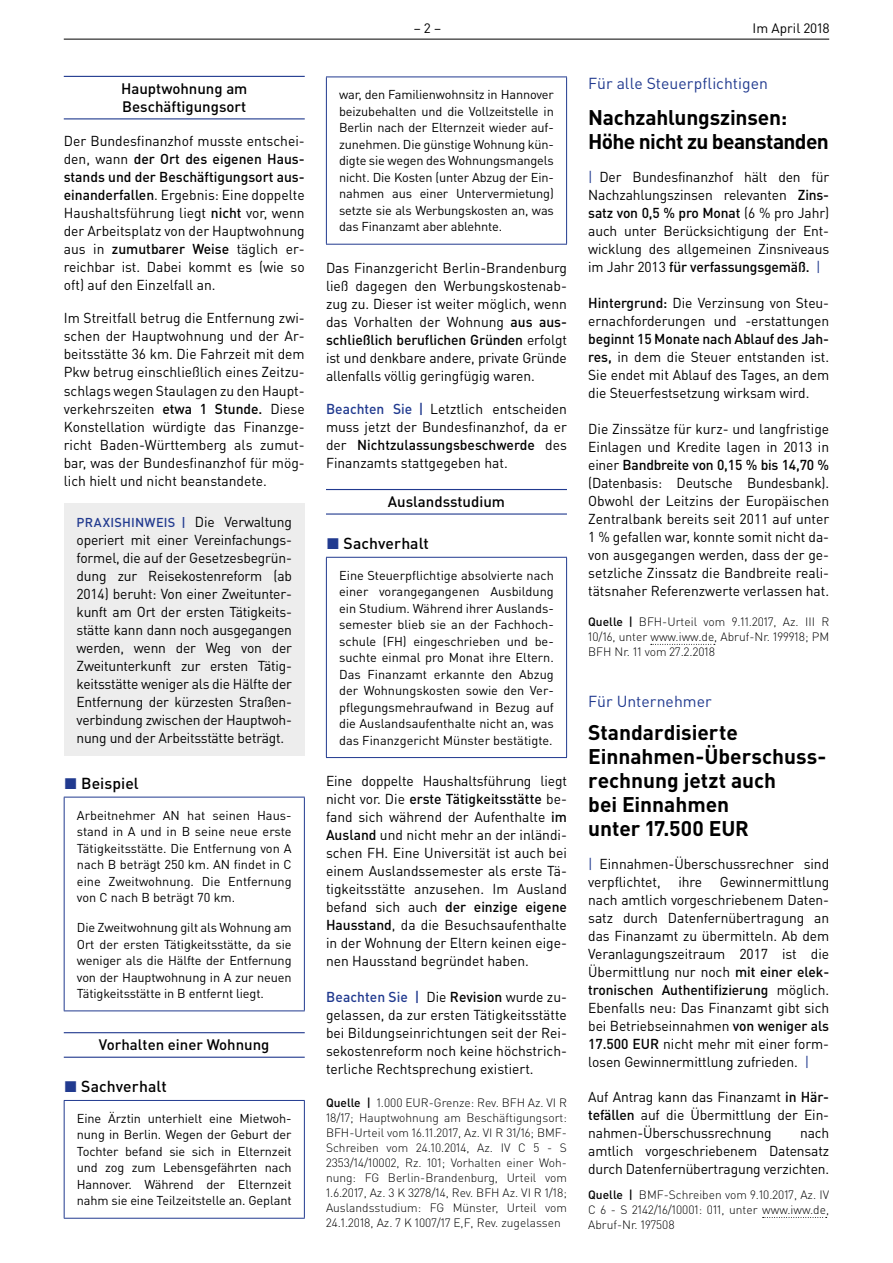
<style>
.page{position:relative;width:893px;height:1263px;background:#fff}
.page>*{position:absolute;margin:0;border:0;box-sizing:border-box;transform-origin:0 0}
.t1{font:700 21px/24px "DIN Pro";letter-spacing:-.005em;color:#000}
.t2{font:15.75px "DIN Pro";color:#213a8f}
.t3{font:500 15.75px "DIN Pro";letter-spacing:.005em;color:#000}
.t4{font:500 15px/18px "DIN Pro";color:#000}
.t5{font:14.25px/18px "DIN Pro";letter-spacing:-.005em;color:#000;text-align:justify}
.t6{font:13.5px "DIN Pro";color:#000}
.t7{font:12.75px/16.5px "DIN Pro";letter-spacing:-.01em;color:#000;text-align:justify}
.t8{font:500 12.75px "DIN Pro";letter-spacing:.02em;color:#213a8f}
.t9{font:300 12px/15px "DIN Pro";color:#000;text-align:justify}
.s1{font-weight:500}
.s2{font-weight:400;font-size:14.25px;color:#000}
.s3{color:#213a8f}
.s4{font-weight:500;color:#213a8f}
</style>
<div class="page">
<hr style="left:64px;top:39px;width:765px;height:1px;background:#000">
<hr style="left:64px;top:76px;width:241px;height:1px;background:#213a8f">
<hr style="left:64px;top:118px;width:241px;height:1px;background:#213a8f">
<hr style="left:64px;top:1032px;width:241px;height:1px;background:#213a8f">
<hr style="left:64px;top:1057px;width:241px;height:1px;background:#213a8f">
<div style="left:64px;top:503px;width:241px;height:252px;background:#ededed"></div>
<hr style="left:64px;top:797px;width:241px;height:1px;background:#213a8f">
<hr style="left:64px;top:797px;width:1px;height:213px;background:#213a8f">
<hr style="left:304px;top:797px;width:1px;height:213px;background:#213a8f">
<hr style="left:64px;top:1010px;width:241px;height:1px;background:#213a8f">
<hr style="left:64px;top:1100px;width:241px;height:1px;background:#213a8f">
<hr style="left:64px;top:1101px;width:1px;height:117px;background:#213a8f">
<hr style="left:304px;top:1101px;width:1px;height:117px;background:#213a8f">
<hr style="left:64px;top:1218px;width:241px;height:1px;background:#213a8f">
<hr style="left:326px;top:489px;width:241px;height:1px;background:#213a8f">
<hr style="left:326px;top:513px;width:241px;height:2px;background:#213a8f">
<hr style="left:326px;top:77px;width:241px;height:1px;background:#213a8f">
<hr style="left:326px;top:77px;width:1px;height:167px;background:#213a8f">
<hr style="left:566px;top:77px;width:1px;height:167px;background:#213a8f">
<hr style="left:326px;top:244px;width:241px;height:1px;background:#213a8f">
<hr style="left:326px;top:557px;width:241px;height:1px;background:#213a8f">
<hr style="left:326px;top:558px;width:1px;height:199px;background:#213a8f">
<hr style="left:566px;top:558px;width:1px;height:199px;background:#213a8f">
<hr style="left:326px;top:757px;width:241px;height:1px;background:#213a8f">
<svg style="left:651px;top:644px;width:64px;height:1px"></svg>
<svg style="left:763px;top:1217px;width:64px;height:1px"></svg>
<p class="t4" style="left:121px;top:79px;width:128px">Hauptwohnung am<br>Beschäftigungsort</p>
<p class="t5" style="left:64px;top:132px;width:242px">Der Bundesfinanzhof musste entschei&shy;den, wann <span class="s1">der Ort des eigenen Haus&shy;stands und der Beschäftigungsort aus&shy;einanderfallen</span>. Ergebnis: Eine doppelte Haushaltsführung liegt <span class="s1">nicht</span> vor, wenn der Arbeitsplatz von der Hauptwohnung aus in <span class="s1">zumutbarer Weise</span> täglich er&shy;reichbar ist. Dabei kommt es (wie so oft) auf den Einzelfall an.</p>
<p class="t5" style="left:64px;top:309px;width:242px">Im Streitfall betrug die Entfernung zwi&shy;schen der Hauptwohnung und der Ar&shy;beitsstätte 36 km. Die Fahrzeit mit dem Pkw betrug einschließlich eines Zeitzu&shy;schlags wegen Staulagen zu den Haupt&shy;verkehrszeiten <span class="s1">etwa 1 Stunde.</span> Diese Konstellation würdigte das Finanzge&shy;richt Baden-Württemberg als zumut&shy;bar, was der Bundesfinanzhof für mög&shy;lich hielt und nicht beanstandete.</p>
<p class="t8" style="left:77px;top:513px;width:217px">PRAXISHINWEIS | <span class="s2">Die Verwaltung</span></p>
<p class="t5" style="left:77px;top:530px;width:217px">operiert mit einer Vereinfachungs&shy;formel, die auf der Gesetzesbegrün&shy;dung zur Reisekostenreform (ab 2014) beruht: Von einer Zweitunter&shy;kunft am Ort der ersten Tätigkeits&shy;stätte kann dann noch ausgegangen werden, wenn der Weg von der Zweitunterkunft zur ersten Tätig&shy;keitsstätte weniger als die Hälfte der Entfernung der kürzesten Straßen&shy;verbindung zwischen der Hauptwoh&shy;nung und der Arbeitsstätte beträgt.</p>
<p class="t3" style="left:64px;top:772px;width:76px"><span class="s3">◼</span> Beispiel</p>
<p class="t7" style="left:77px;top:806px;width:216px">Arbeitnehmer AN hat seinen Haus&shy;stand in A und in B seine neue erste Tätigkeitsstätte. Die Entfernung von A nach B beträgt 250 km. AN findet in C eine Zweitwohnung. Die Entfernung von C nach B beträgt 70 km.</p>
<p class="t7" style="left:77px;top:919px;width:216px">Die Zweitwohnung gilt als Wohnung am Ort der ersten Tätigkeitsstätte, da sie weniger als die Hälfte der Entfernung von der Hauptwohnung in A zur neuen Tätigkeitsstätte in B entfernt liegt.</p>
<p class="t4" style="left:99px;top:1035px;width:172px">Vorhalten einer Wohnung</p>
<p class="t3" style="left:64px;top:1075px;width:104px"><span class="s3">◼</span> Sachverhalt</p>
<p class="t7" style="left:77px;top:1109px;width:216px">Eine Ärztin unterhielt eine Mietwoh&shy;nung in Berlin. Wegen der Geburt der Tochter befand sie sich in Elternzeit und zog zum Lebensgefährten nach Hannover. Während der Elternzeit nahm sie eine Teilzeitstelle an. Geplant</p>
<p class="t6" style="left:414px;top:19px;width:29px">– 2 –</p>
<p class="t6" style="left:753px;top:19px;width:79px">Im April 2018</p>
<p class="t7" style="left:339px;top:86px;width:216px">war, den Familienwohnsitz in Hannover beizubehalten und die Vollzeitstelle in Berlin nach der Elternzeit wieder auf&shy;zunehmen. Die günstige Wohnung kün&shy;digte sie wegen des Wohnungsmangels nicht. Die Kosten (unter Abzug der Ein&shy;nahmen aus einer Untervermietung) setzte sie als Werbungskosten an, was das Finanzamt aber ablehnte.</p>
<p class="t5" style="left:326px;top:258px;width:242px">Das Finanzgericht Berlin-Brandenburg ließ dagegen den Werbungskostenab&shy;zug zu. Dieser ist weiter möglich, wenn das Vorhalten der Wohnung <span class="s1">aus aus&shy;schließlich beruflichen Gründen</span> erfolgt ist und denkbare andere, private Gründe allenfalls völlig geringfügig waren.</p>
<p class="t5" style="left:326px;top:399px;width:242px"><span class="s4">Beachten Sie |</span> Letztlich entscheiden muss jetzt der Bundesfinanzhof, da er der <span class="s1">Nichtzulassungsbeschwerde</span> des Finanzamts stattgegeben hat.</p>
<p class="t4" style="left:388px;top:492px;width:119px">Auslandsstudium</p>
<p class="t3" style="left:326px;top:532px;width:104px"><span class="s3">◼</span> Sachverhalt</p>
<p class="t7" style="left:339px;top:566px;width:216px">Eine Steuerpflichtige absolvierte nach einer vorangegangenen Ausbildung ein Studium. Während ihrer Auslands&shy;semester blieb sie an der Fachhoch&shy;schule (FH) eingeschrieben und be&shy;suchte einmal pro Monat ihre Eltern.<br>Das Finanzamt erkannte den Abzug der Wohnungskosten sowie den Ver&shy;pflegungsmehraufwand in Bezug auf die Auslandsaufenthalte nicht an, was das Finanzgericht Münster bestätigte.</p>
<p class="t5" style="left:326px;top:772px;width:242px">Eine doppelte Haushaltsführung liegt nicht vor. Die <span class="s1">erste Tätigkeitsstätte</span> be&shy;fand sich während der Aufenthalte <span class="s1">im Ausland</span> und nicht mehr an der inländi&shy;schen FH. Eine Universität ist auch bei einem Auslandssemester als erste Tä&shy;tigkeitsstätte anzusehen. Im Ausland befand sich auch <span class="s1">der einzige eigene Hausstand</span>, da die Besuchsaufenthalte in der Wohnung der Eltern keinen eige&shy;nen Hausstand begründet haben.</p>
<p class="t5" style="left:326px;top:988px;width:242px"><span class="s4">Beachten Sie |</span> Die <span class="s1">Revision</span> wurde zu&shy;gelassen, da zur ersten Tätigkeitsstätte bei Bildungseinrichtungen seit der Rei&shy;sekostenreform noch keine höchstrich&shy;terliche Rechtsprechung existiert.</p>
<p class="t9" style="left:326px;top:1095px;width:242px"><span class="s1">Quelle |</span> 1.000 EUR-Grenze: Rev. BFH Az. VI R 18/17; Hauptwohnung am Beschäftigungsort:<br>BFH-Urteil vom 16.11.2017, Az. VI R 31/16; BMF-Schreiben vom 24.10.2014, Az. IV C 5 - S 2353/14/10002, Rz. 101; Vorhalten einer Woh&shy;nung: FG Berlin-Brandenburg, Urteil vom 1.6.2017, Az. 3 K 3278/14, Rev. BFH Az. VI R 1/18; Auslandsstudium: FG Münster, Urteil vom 24.1.2018, Az. 7 K 1007/17 E,F, Rev. zugelassen</p>
<p class="t2" style="left:588px;top:73px;width:181px">Für alle Steuerpflichtigen</p>
<h1 class="t1" style="left:588px;top:105px;width:242px">Nachzahlungszinsen:<br>Höhe nicht zu beanstanden</h1>
<p class="t5" style="left:588px;top:168px;width:242px"><span class="s3">|</span> Der Bundesfinanzhof hält den für Nachzahlungszinsen relevanten <span class="s1">Zins&shy;satz von 0,5 % pro Monat</span> (6 % pro Jahr) auch unter Berücksichtigung der Ent&shy;wicklung des allgemeinen Zinsniveaus im Jahr 2013 <span class="s1">für verfassungsgemäß.</span> <span class="s3">|</span></p>
<p class="t5" style="left:588px;top:294px;width:242px"><span class="s1">Hintergrund:</span> Die Verzinsung von Steu&shy;ernachforderungen und -erstattungen</p>
<p class="t5" style="left:588px;top:330px;width:242px"><span class="s1">beginnt 15 Monate nach Ablauf des Jah&shy;res,</span> in dem die Steuer entstanden ist.<br>Sie endet mit Ablauf des Tages, an dem die Steuerfestsetzung wirksam wird.</p>
<p class="t5" style="left:588px;top:420px;width:242px">Die Zinssätze für kurz- und langfristige Einlagen und Kredite lagen in 2013 in einer <span class="s1">Bandbreite von 0,15 % bis 14,70 % </span>(Datenbasis: Deutsche Bundesbank).<br>Obwohl der Leitzins der Europäischen Zentralbank bereits seit 2011 auf unter 1 % gefallen war, konnte somit nicht da&shy;von ausgegangen werden, dass der ge&shy;setzliche Zinssatz die Bandbreite reali&shy;tätsnaher Referenzwerte verlassen hat.</p>
<p class="t9" style="left:588px;top:614px;width:242px"><span class="s1">Quelle |</span> BFH-Urteil vom 9.11.2017, Az. III R 10/16, unter www.iww.de, Abruf-Nr. 199918; PM BFH Nr. 11 vom 27.2.2018</p>
<p class="t2" style="left:588px;top:691px;width:125px">Für Unternehmer</p>
<h1 class="t1" style="left:588px;top:720px;width:240px">Standardisierte<br>Einnahmen-Überschuss&shy;rechnung jetzt auch<br>bei Einnahmen<br>unter 17.500 EUR</h1>
<p class="t5" style="left:588px;top:855px;width:242px"><span class="s3">|</span> Einnahmen-Überschussrechner sind verpflichtet, ihre Gewinnermittlung nach amtlich vorgeschriebenem Daten&shy;satz durch Datenfernübertragung an das Finanzamt zu übermitteln. Ab dem Veranlagungszeitraum 2017 ist die Übermittlung nur noch <span class="s1">mit einer elek&shy;tronischen Authentifizierung</span> möglich.<br>Ebenfalls neu: Das Finanzamt gibt sich bei Betriebseinnahmen <span class="s1">von weniger als 17.500 EUR</span> nicht mehr mit einer form&shy;losen Gewinnermittlung zufrieden. <span class="s3">|</span></p>
<p class="t5" style="left:588px;top:1087px;width:242px">Auf Antrag kann das Finanzamt <span class="s1">in Här&shy;tefällen</span> auf die Übermittlung der Ein&shy;nahmen-Überschussrechnung</p>
<p class="t5" style="left:588px;top:1123px;width:242px;text-indent:212px">nach amtlich vorgeschriebenem Datensatz durch Datenfernübertragung verzichten.</p>
<p class="t9" style="left:588px;top:1187px;width:242px"><span class="s1">Quelle |</span> BMF-Schreiben vom 9.10.2017, Az. IV C 6 - S 2142/16/10001: 011, unter www.iww.de, Abruf-Nr. 197508</p>
</div>
